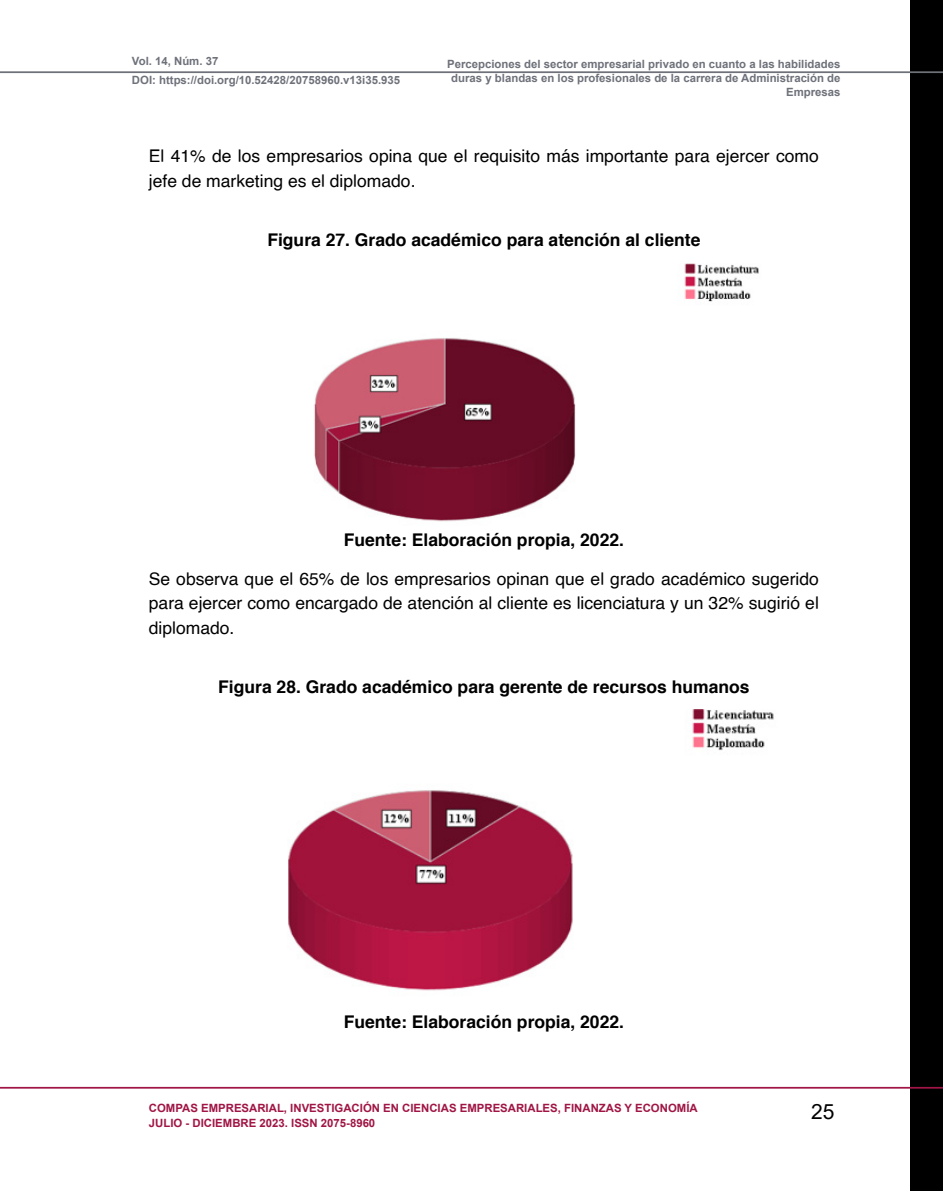
<style>
.page{position:relative;width:943px;height:1191px;background:#fff}
.page>*{position:absolute;margin:0;border:0;box-sizing:border-box;transform-origin:0 0}
.t1{font:21px "Arial";color:#000}
.t2{font:17.5px/24.5px "Helvetica";color:#000}
.t3{font:700 17.5px "Helvetica";color:#000}
.t4{font:700 11.38px/14px "Arial";color:#6e717a}
.t5{font:700 11.38px/15.8px "Arial";color:#a01545}
</style>
<div class="page">
<div style="left:910px;top:0;width:33px;height:1191px;background:#000"></div>
<hr style="left:0;top:1086px;width:943px;height:2px;background:#a01545">
<hr style="left:0;top:71px;width:943px;height:2px;background:#6e717a">
<img style="left:288px;top:709px;width:486px;height:282px">
<img style="left:314px;top:263px;width:445px;height:259px">
<p class="t4" style="left:132px;top:51px;width:270px;line-height:19.2px">Vol. 14, Núm. 37<br>DOI: https://doi.org/10.52428/20758960.v13i35.935</p>
<p class="t4" style="left:447px;top:57px;width:395px;text-align:right">Percepciones del sector empresarial privado en cuanto a las habilidades duras y blandas en los profesionales de la carrera de Administración de<br>Empresas</p>
<p class="t2" style="left:149px;top:144px;width:671px">El 41% de los empresarios opina que el requisito más importante para ejercer como jefe de marketing es el diplomado.</p>
<p class="t3" style="left:267px;top:226px;width:434px">Figura 27. Grado académico para atención al cliente</p>
<p class="t3" style="left:344px;top:526px;width:282px">Fuente: Elaboración propia, 2022.</p>
<p class="t2" style="left:149px;top:567px;width:671px;text-align:justify">Se observa que el 65% de los empresarios opinan que el grado académico sugerido para ejercer como encargado de atención al cliente es licenciatura y un 32% sugirió el diplomado.</p>
<p class="t3" style="left:218px;top:673px;width:533px">Figura 28. Grado académico para gerente de recursos humanos</p>
<p class="t3" style="left:344px;top:1008px;width:282px">Fuente: Elaboración propia, 2022.</p>
<p class="t5" style="left:149px;top:1100px;width:550px">COMPAS EMPRESARIAL, INVESTIGACIÓN EN CIENCIAS EMPRESARIALES, FINANZAS Y ECONOMÍA<br>JULIO - DICIEMBRE 2023. ISSN 2075-8960</p>
<p class="t1" style="left:811px;top:1096px;width:25px">25</p>
</div>
